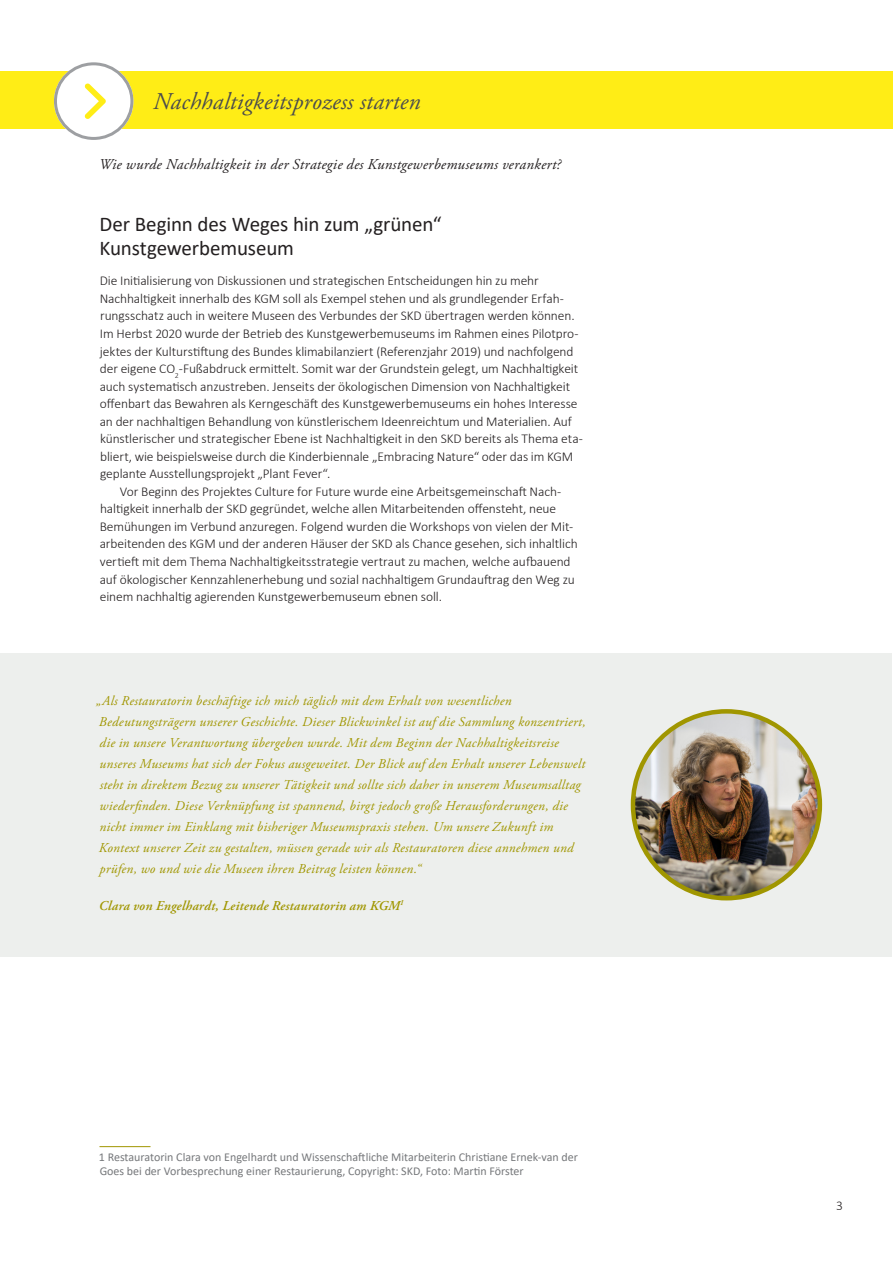
<style>
.page{position:relative;width:893px;height:1263px;background:#fff}
.page>*{position:absolute;margin:0;border:0;box-sizing:border-box;transform-origin:0 0}
._15_Marginalien{font:italic 24px "Adobe Garamond Pro";letter-spacing:.01em;color:#4b4c4d}
._15_Überschrift_Zwei{font:21px/24px "Calibri";letter-spacing:-.01em;color:#231f20}
._15_Marginalien-2{font:italic 15px "Adobe Garamond Pro";letter-spacing:.02em;color:#231f20}
._15_Mengentext_A4{font:300 13.5px/17.5px "Calibri";letter-spacing:-.01em;color:#231f20}
._15_Marginalien-3{font:italic 13.5px/21px "Adobe Garamond Pro";letter-spacing:.02em;color:#a09600}
._15_Überschrift_Zwei-2{font:italic 600 13.5px "Adobe Garamond Pro";letter-spacing:.015em;color:#a09600}
.footnote{font:12px/14.4px "Calibri";color:#76787b}
</style>
<div class="page">
<div style="left:1px;top:653px;width:891px;height:304px;background:#edefed"></div>
<div style="left:0;top:71px;width:893px;height:58px;background:#ffed16"></div>
<svg style="left:54px;top:63px;width:79px;height:77px"></svg>
<hr style="left:99px;top:1146px;width:52px;height:1px;background:#a09600">
<img style="left:633px;top:711px;width:187px;height:187px;border-radius:93px">
<div style="left:631px;top:709px;width:191px;height:191px;border:4px solid #a09600;border-radius:50%"></div>
<div style="left:54px;top:62px;width:79px;height:78px;border:3px solid #9d9fa2;border-radius:50%"></div>
<p class="_15_Marginalien" style="left:153px;top:87px;width:269px">Nachhaltigkeitsprozess starten</p>
<p class="_15_Marginalien-2" style="left:99px;top:156px;width:463px">Wie wurde Nachhaltigkeit in der Strategie des Kunstgewerbemuseums verankert?</p>
<p class="_15_Überschrift_Zwei" style="left:100px;top:211px;width:344px">Der Beginn des Weges hin zum „grünen“<br>Kunstgewerbemuseum</p>
<p class="_15_Mengentext_A4" style="left:100px;top:272px;width:485px">Die Initialisierung von Diskussionen und strategischen Entscheidungen hin zu mehr Nachhaltigkeit innerhalb des KGM soll als Exempel stehen und als grundlegender Erfah&shy;rungsschatz auch in weitere Museen des Verbundes der SKD übertragen werden können.<br>Im Herbst 2020 wurde der Betrieb des Kunstgewerbemuseums im Rahmen eines Pilotpro&shy;jektes der Kulturstiftung des Bundes klimabilanziert (Referenzjahr 2019) und nachfolgend der eigene CO<sub>2</sub>-Fußabdruck ermittelt. Somit war der Grundstein gelegt, um Nachhaltigkeit auch systematisch anzustreben. Jenseits der ökologischen Dimension von Nachhaltigkeit offenbart das Bewahren als Kerngeschäft des Kunstgewerbemuseums ein hohes Interesse an der nachhaltigen Behandlung von künstlerischem Ideenreichtum und Materialien. Auf künstlerischer und strategischer Ebene ist Nachhaltigkeit in den SKD bereits als Thema eta&shy;bliert, wie beispielsweise durch die Kinderbiennale „Embracing Nature“ oder das im KGM geplante Ausstellungsprojekt „Plant Fever“.</p>
<p class="_15_Mengentext_A4" style="left:100px;top:482px;width:480px;text-indent:20px">Vor Beginn des Projektes Culture for Future wurde eine Arbeitsgemeinschaft Nach&shy;haltigkeit innerhalb der SKD gegründet, welche allen Mitarbeitenden offensteht, neue Bemühungen im Verbund anzuregen. Folgend wurden die Workshops von vielen der Mit&shy;arbeitenden des KGM und der anderen Häuser der SKD als Chance gesehen, sich inhaltlich vertieft mit dem Thema Nachhaltigkeitsstrategie vertraut zu machen, welche aufbauend auf ökologischer Kennzahlenerhebung und sozial nachhaltigem Grundauftrag den Weg zu einem nachhaltig agierenden Kunstgewerbemuseum ebnen soll.</p>
<p class="_15_Marginalien-3" style="left:96px;top:691px;width:491px">„Als Restauratorin beschäftige ich mich täglich mit dem Erhalt von wesentlichen Bedeutungsträgern unserer Geschichte. Dieser Blickwinkel ist auf die Sammlung konzentriert, die in unsere Verantwortung übergeben wurde. Mit dem Beginn der Nachhaltigkeitsreise unseres Museums hat sich der Fokus ausgeweitet. Der Blick auf den Erhalt unserer Lebenswelt steht in direktem Bezug zu unserer Tätigkeit und sollte sich daher in unserem Museumsalltag wiederfinden. Diese Verknüpfung ist spannend, birgt jedoch große Herausforderungen, die nicht immer im Einklang mit bisheriger Museumspraxis stehen. Um unsere Zukunft im Kontext unserer Zeit zu gestalten, müssen gerade wir als Restauratoren diese annehmen und prüfen, wo und wie die Museen ihren Beitrag leisten können.“</p>
<p class="_15_Überschrift_Zwei-2" style="left:99px;top:898px;width:307px">Clara von Engelhardt, Leitende Restauratorin am KGM<sup>1</sup></p>
<p class="footnote" style="left:99px;top:1149px;width:480px">1 Restauratorin Clara von Engelhardt und Wissenschaftliche Mitarbeiterin Christiane Ernek-van der<br>Goes bei der Vorbesprechung einer Restaurierung, Copyright: SKD, Foto: Martin Förster</p>
<p class="_15_Mengentext_A4" style="left:836px;top:1197px;width:8px">3</p>
</div>
